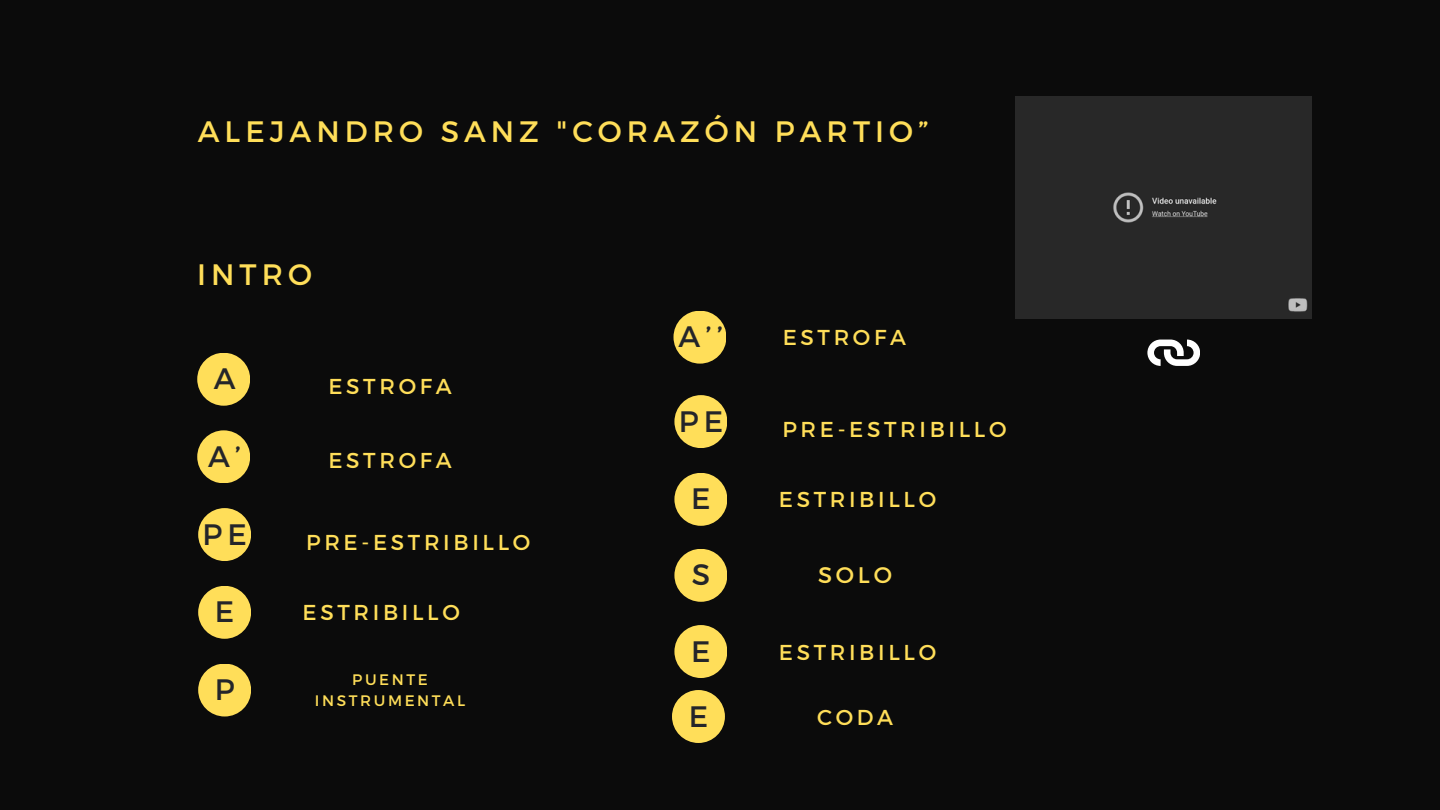
<style>
.page{position:relative;width:1440px;height:810px;background:#0b0b0b}
.page>*{position:absolute;margin:0;border:0;box-sizing:border-box;transform-origin:0 0}
.t1{font:29.6px "Montserrat";letter-spacing:.17em;color:#ffde59}
.t2{font:29.6px "Montserrat";color:#24252a}
.t3{font:22.6px "Montserrat";color:#ffde59}
.t4{font:21.6px "Montserrat";letter-spacing:.17em;color:#ffde59}
.t5{font:15.2px/21.2px "Montserrat";letter-spacing:.17em;color:#ffde59;text-align:center}
</style>
<div class="page">
<div style="left:198px;top:508px;width:53px;height:53px;background:#ffde59;border-radius:50%"></div>
<div style="left:197px;top:353px;width:53px;height:53px;background:#ffde59;border-radius:50%"></div>
<div style="left:198px;top:586px;width:53px;height:53px;background:#ffde59;border-radius:50%"></div>
<div style="left:1015px;top:97px;width:296px;height:221px;background:#282828"></div>
<div style="left:197px;top:430px;width:53px;height:53px;background:#ffde59;border-radius:50%"></div>
<div style="left:198px;top:664px;width:53px;height:53px;background:#ffde59;border-radius:50%"></div>
<div style="left:673px;top:311px;width:53px;height:53px;background:#ffde59;border-radius:50%"></div>
<div style="left:674px;top:395px;width:53px;height:53px;background:#ffde59;border-radius:50%"></div>
<div style="left:674px;top:473px;width:53px;height:53px;background:#ffde59;border-radius:50%"></div>
<div style="left:674px;top:549px;width:53px;height:53px;background:#ffde59;border-radius:50%"></div>
<div style="left:674px;top:625px;width:53px;height:53px;background:#ffde59;border-radius:50%"></div>
<div style="left:672px;top:690px;width:53px;height:53px;background:#ffde59;border-radius:50%"></div>
<svg style="left:1147px;top:340px;width:53px;height:26px"></svg>
<h1 class="t1" style="left:198px;top:112px;width:732px">ALEJANDRO SANZ "CORAZÓN PARTIO”</h1>
<p class="t1" style="left:197px;top:256px;width:116px">INTRO</p>
<h1 class="t2" style="left:214px;top:359px;width:23px">A</h1>
<p class="t2" style="left:208px;top:437px;width:35px">A’</p>
<p class="t4" style="left:328px;top:373px;width:125px">ESTROFA</p>
<p class="t4" style="left:328px;top:447px;width:125px">ESTROFA</p>
<h1 class="t2" style="left:203px;top:515px;width:46px">PE</h1>
<h2 class="t2" style="left:215px;top:593px;width:21px">E</h2>
<h2 class="t4" style="left:306px;top:528px;width:226px">PRE-ESTRIBILLO</h2>
<h1 class="t4" style="left:303px;top:599px;width:159px">ESTRIBILLO</h1>
<h2 class="t2" style="left:215px;top:670px;width:21px">P</h2>
<h1 class="t5" style="left:315px;top:668px;width:152px">PUENTE<br>INSTRUMENTAL</h1>
<h2 class="t2" style="left:679px;top:317px;width:46px">A’’</h2>
<p class="t2" style="left:679px;top:402px;width:46px">PE</p>
<h2 class="t2" style="left:691px;top:480px;width:21px">E</h2>
<p class="t4" style="left:783px;top:324px;width:125px">ESTROFA</p>
<h1 class="t4" style="left:782px;top:415px;width:226px">PRE-ESTRIBILLO</h1>
<h2 class="t4" style="left:779px;top:485px;width:159px">ESTRIBILLO</h2>
<p class="t2" style="left:692px;top:556px;width:20px">S</p>
<h2 class="t3" style="left:818px;top:561px;width:76px">SOLO</h2>
<p class="t2" style="left:691px;top:632px;width:21px">E</p>
<h2 class="t4" style="left:779px;top:638px;width:159px">ESTRIBILLO</h2>
<p class="t2" style="left:689px;top:697px;width:21px">E</p>
<h2 class="t4" style="left:817px;top:703px;width:78px">CODA</h2>
</div>
